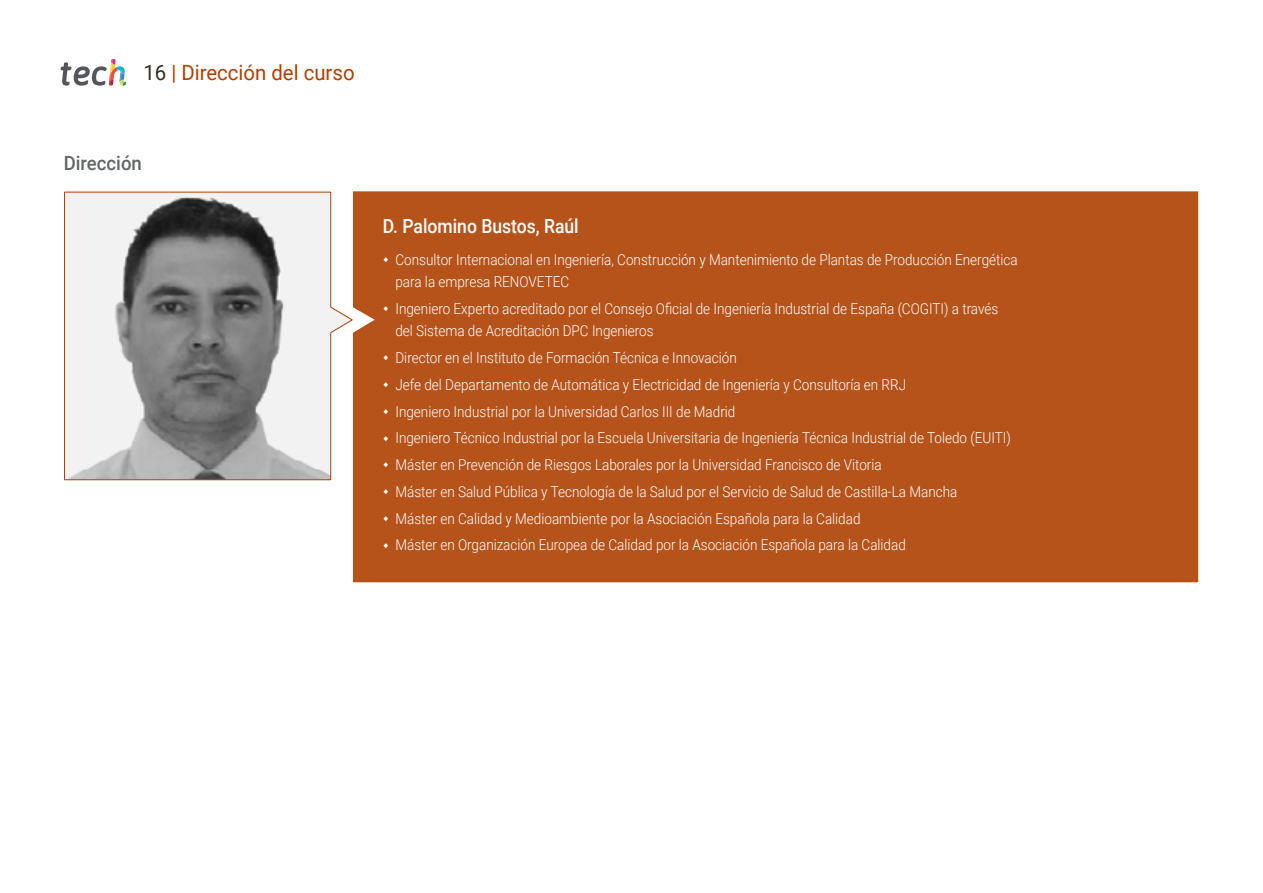
<style>
.page{position:relative;width:1263px;height:893px;background:#fff}
.page>*{position:absolute;margin:0;border:0;box-sizing:border-box;transform-origin:0 0}
.t1{font:21px "Roboto";color:#ae4000}
.t2{font:500 19.5px "Roboto";color:#fff;scale:.9 1}
.t3{font:500 19.5px "Roboto";color:#61646a;scale:.95 1}
.t4{font:300 15px/26.7px "Roboto";color:#fff;scale:.9 1}
.s1{color:#312e20}
</style>
<div class="page">
<svg style="left:61px;top:59px;width:65px;height:27px"></svg>
<div style="left:353px;top:191px;width:845px;height:391px;background:#b6531a"></div>
<svg style="left:64px;top:192px;width:289px;height:288px"></svg>
<svg style="left:384px;top:257px;width:4px;height:5px"></svg>
<svg style="left:384px;top:306px;width:4px;height:5px"></svg>
<svg style="left:384px;top:355px;width:4px;height:5px"></svg>
<svg style="left:384px;top:382px;width:4px;height:5px"></svg>
<svg style="left:384px;top:409px;width:4px;height:5px"></svg>
<svg style="left:384px;top:436px;width:4px;height:5px"></svg>
<svg style="left:384px;top:462px;width:4px;height:5px"></svg>
<svg style="left:384px;top:489px;width:4px;height:5px"></svg>
<svg style="left:384px;top:516px;width:4px;height:5px"></svg>
<svg style="left:384px;top:543px;width:4px;height:5px"></svg>
<h1 class="t1" style="left:144px;top:57px;width:213px"><span class="s1">16</span> | Dirección del curso</h1>
<h2 class="t3" style="left:64px;top:149px;width:84px">Dirección</h2>
<h2 class="t2" style="left:383px;top:212px;width:219px">D. Palomino Bustos, Raúl</h2>
<p class="t4" style="left:395px;top:247px;width:693px;line-height:22.5px">Consultor Internacional en Ingeniería, Construcción y Mantenimiento de Plantas de Producción Energética para la empresa RENOVETEC</p>
<p class="t4" style="left:395px;top:297px;width:671px;line-height:22.5px">Ingeniero Experto acreditado por el Consejo Oficial de Ingeniería Industrial de España (COGITI) a través del Sistema de Acreditación DPC Ingenieros</p>
<p class="t4" style="left:395px;top:344px;width:685px">Director en el Instituto de Formación Técnica e Innovación<br>Jefe del Departamento de Automática y Electricidad de Ingeniería y Consultoría en RRJ<br>Ingeniero Industrial por la Universidad Carlos III de Madrid<br>Ingeniero Técnico Industrial por la Escuela Universitaria de Ingeniería Técnica Industrial de Toledo (EUITI)<br>Máster en Prevención de Riesgos Laborales por la Universidad Francisco de Vitoria<br>Máster en Salud Pública y Tecnología de la Salud por el Servicio de Salud de Castilla-La Mancha<br>Máster en Calidad y Medioambiente por la Asociación Española para la Calidad<br>Máster en Organización Europea de Calidad por la Asociación Española para la Calidad</p>
</div>
